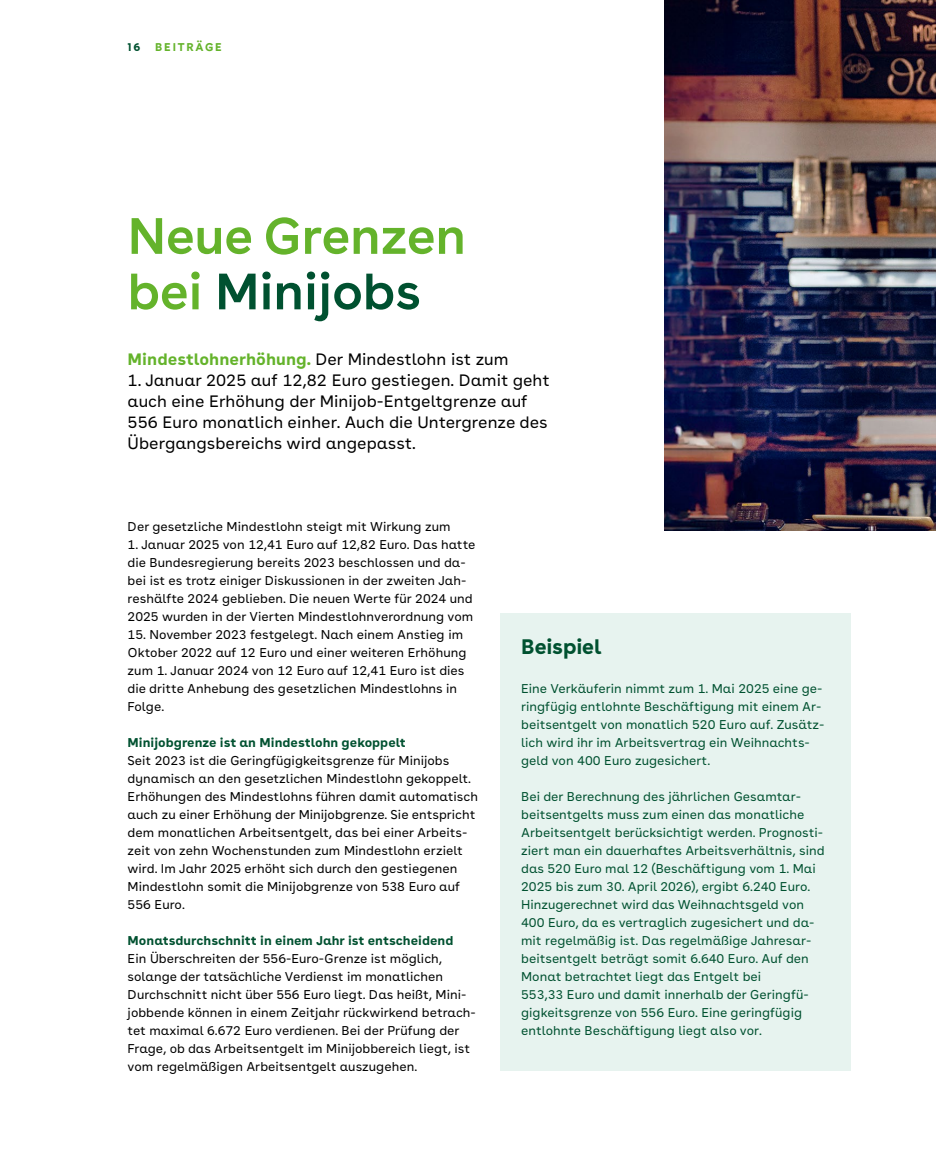
<style>
.page{position:relative;width:936px;height:1161px;background:#fff}
.page>*{position:absolute;margin:0;border:0;box-sizing:border-box;transform-origin:0 0}
.t1{font:600 51px/55.5px "AOK Buenos Aires";color:#64b32b}
.t2{font:700 21px "AOK Buenos Aires";color:#005130}
.t3{font:16.5px/21px "AOK Buenos Aires Text";color:#000}
.t4{font:700 16.5px "AOK Buenos Aires Text";color:#64b32b}
.t5{font:12.75px/18px "AOK Buenos Aires Text";color:#000}
.t6{font:12.75px/18px "AOK Buenos Aires Text";color:#005130}
.t7{font:700 12.75px "AOK Buenos Aires Text";color:#005130}
.t8{font:700 11.25px "AOK Buenos Aires";letter-spacing:.16em;color:#64b32b}
.t9{font:700 11.25px "AOK Buenos Aires";color:#005130}
.s1{color:#005130}
.s2{font-weight:400;color:#000}
</style>
<div class="page">
<img style="left:664px;top:0;width:271px;height:531px">
<div style="left:500px;top:613px;width:350px;height:458px;background:#e7f3ef"></div>
<p class="t9" style="left:128px;top:37px;width:14px">16</p>
<p class="t8" style="left:155px;top:37px;width:68px">BEITRÄGE</p>
<h1 class="t1" style="left:128px;top:203px;width:340px">Neue Grenzen bei <span class="s1">Minijobs</span></h1>
<p class="t4" style="left:128px;top:345px;width:382px">Mindestlohnerhöhung. <span class="s2">Der Mindestlohn ist zum</span></p>
<p class="t3" style="left:128px;top:368px;width:424px">1. Januar 2025 auf 12,82 Euro gestiegen. Damit geht auch eine Erhöhung der Minijob-Entgeltgrenze auf 556 Euro monatlich einher. Auch die Untergrenze des Übergangsbereichs wird angepasst.</p>
<p class="t5" style="left:128px;top:516px;width:324px">Der gesetzliche Mindestlohn steigt mit Wirkung zum</p>
<p class="t5" style="left:128px;top:534px;width:349px">1. Januar 2025 von 12,41 Euro auf 12,82 Euro. Das hatte die Bundesregierung bereits 2023 beschlossen und da&shy;bei ist es trotz einiger Diskussionen in der zweiten Jah&shy;reshälfte 2024 geblieben. Die neuen Werte für 2024 und 2025 wurden in der Vierten Mindestlohnverordnung vom</p>
<p class="t5" style="left:128px;top:624px;width:340px">15. November 2023 festgelegt. Nach einem Anstieg im Oktober 2022 auf 12 Euro und einer weiteren Erhöhung zum 1. Januar 2024 von 12 Euro auf 12,41 Euro ist dies die dritte Anhebung des gesetzlichen Mindestlohns in Folge.</p>
<p class="t7" style="left:128px;top:731px;width:280px">Minijobgrenze ist an Mindestlohn gekoppelt</p>
<p class="t5" style="left:128px;top:750px;width:352px">Seit 2023 ist die Geringfügigkeitsgrenze für Minijobs dynamisch an den gesetzlichen Mindestlohn gekoppelt.<br>Erhöhungen des Mindestlohns führen damit automatisch auch zu einer Erhöhung der Minijobgrenze. Sie entspricht dem monatlichen Arbeitsentgelt, das bei einer Arbeits&shy;zeit von zehn Wochenstunden zum Mindestlohn erzielt wird. Im Jahr 2025 erhöht sich durch den gestiegenen Mindestlohn somit die Minijobgrenze von 538 Euro auf 556 Euro.</p>
<p class="t7" style="left:128px;top:929px;width:327px">Monatsdurchschnitt in einem Jahr ist entscheidend</p>
<p class="t5" style="left:128px;top:948px;width:350px">Ein Überschreiten der 556-Euro-Grenze ist möglich, solange der tatsächliche Verdienst im monatlichen Durchschnitt nicht über 556 Euro liegt. Das heißt, Mini&shy;jobbende können in einem Zeitjahr rückwirkend betrach&shy;tet maximal 6.672 Euro verdienen. Bei der Prüfung der Frage, ob das Arbeitsentgelt im Minijobbereich liegt, ist vom regelmäßigen Arbeitsentgelt auszugehen.</p>
<h2 class="t2" style="left:521px;top:629px;width:82px">Beispiel</h2>
<p class="t6" style="left:521px;top:678px;width:305px">Eine Verkäuferin nimmt zum 1. Mai 2025 eine ge&shy;ringfügig entlohnte Beschäftigung mit einem Ar&shy;beitsentgelt von monatlich 520 Euro auf. Zusätz&shy;lich wird ihr im Arbeitsvertrag ein Weihnachts&shy;geld von 400 Euro zugesichert.</p>
<p class="t6" style="left:521px;top:786px;width:305px">Bei der Berechnung des jährlichen Gesamtar&shy;beitsentgelts muss zum einen das monatliche Arbeitsentgelt berücksichtigt werden. Prognosti&shy;ziert man ein dauerhaftes Arbeitsverhältnis, sind das 520 Euro mal 12 (Beschäftigung vom 1. Mai 2025 bis zum 30. April 2026), ergibt 6.240 Euro.<br>Hinzugerechnet wird das Weihnachtsgeld von 400 Euro, da es vertraglich zugesichert und da&shy;mit regelmäßig ist. Das regelmäßige Jahresar&shy;beitsentgelt beträgt somit 6.640 Euro. Auf den Monat betrachtet liegt das Entgelt bei<br>553,33 Euro und damit innerhalb der Geringfü&shy;gigkeitsgrenze von 556 Euro. Eine geringfügig entlohnte Beschäftigung liegt also vor.</p>
</div>
